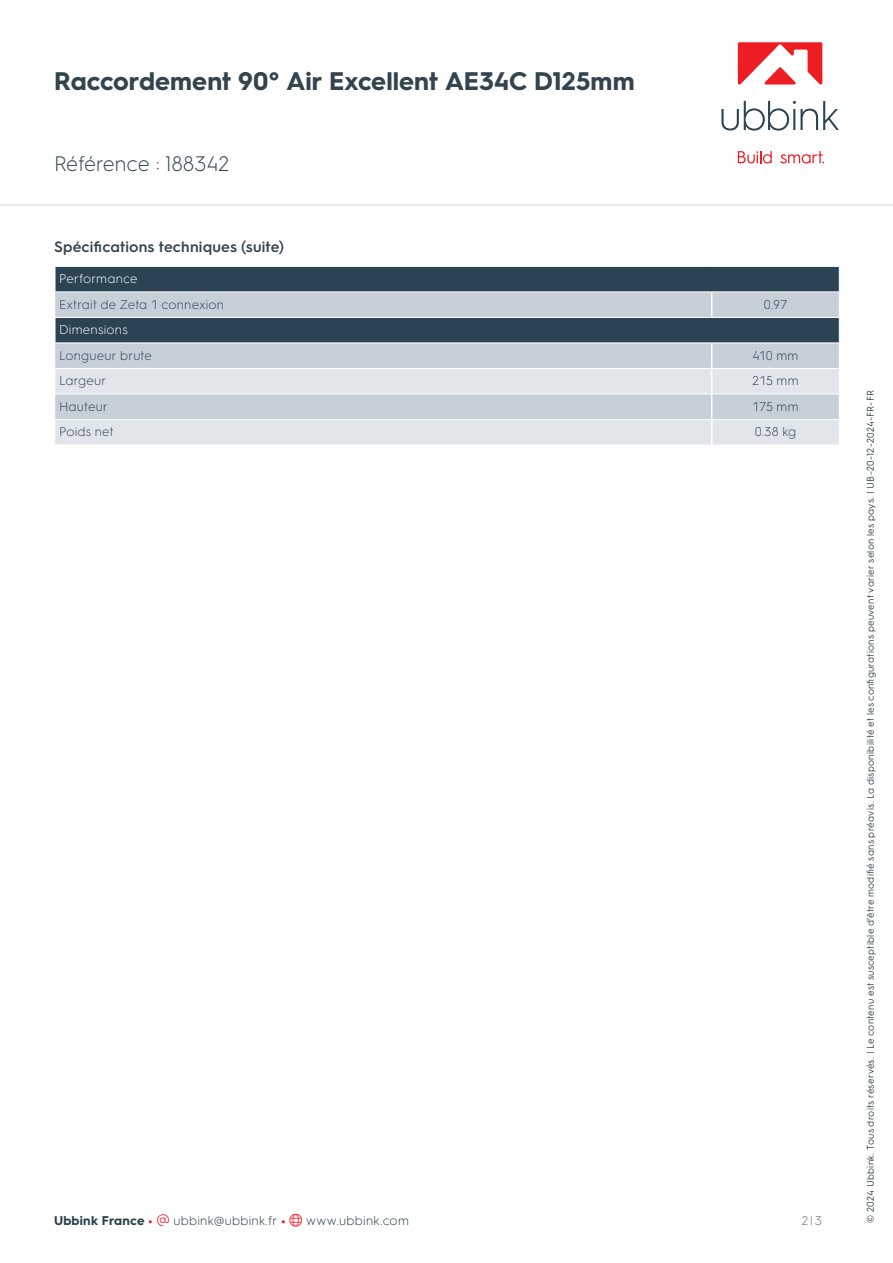
<style>
.page{position:relative;width:893px;height:1263px;background:#fff}
.page>*{position:absolute;margin:0;border:0;box-sizing:border-box;transform-origin:0 0}
.t1{font:700 25.5px "HGS3";letter-spacing:.005em;color:#33444f}
.t2{font:300 21px "HGS3";color:#33444f}
.t3{font:600 15px "HGS3";letter-spacing:.01em;color:#33444f}
.t4{font:300 12.75px "HGS3";letter-spacing:.015em;color:#2c4354}
.t5{font:300 12.75px "HGS3";letter-spacing:.02em;color:#2c424c}
.t6{font:300 12.75px "HGS3";letter-spacing:.02em;color:#fff}
.t7{font:300 12.75px "HGS3";color:#66737c}
.t8{font:9.75px "HGS3";letter-spacing:.025em;color:#33444f}
.s1{font-weight:700}
.s2{font-weight:700;color:#e31e25}
.s3{color:#ee1f2d}
</style>
<div class="page">
<div style="left:56px;top:267px;width:783px;height:24px;background:#2c4354"></div>
<svg style="left:55px;top:292px;width:784px;height:76px;background:#95a2ae"></svg>
<svg style="left:55px;top:369px;width:784px;height:76px;background:#d9dfe5"></svg>
<svg style="left:711px;top:292px;width:1px;height:25px"></svg>
<hr style="left:54px;top:317px;width:658px;height:1px;background:#fff">
<hr style="left:712px;top:317px;width:128px;height:1px;background:#fff">
<hr style="left:54px;top:318px;width:2px;height:24px;background:#fff">
<hr style="left:54px;top:342px;width:658px;height:1px;background:#fff">
<hr style="left:712px;top:342px;width:128px;height:1px;background:#fff">
<hr style="left:55px;top:393px;width:657px;height:1px;background:#fff">
<hr style="left:712px;top:393px;width:127px;height:1px;background:#fff">
<hr style="left:55px;top:419px;width:657px;height:1px;background:#fff">
<hr style="left:712px;top:419px;width:127px;height:1px;background:#fff">
<svg style="left:711px;top:343px;width:1px;height:102px"></svg>
<svg style="left:839px;top:267px;width:1px;height:76px"></svg>
<hr style="left:0;top:204px;width:893px;height:2px;background:#e1e4e6">
<svg style="left:721px;top:101px;width:118px;height:30px"></svg>
<svg style="left:738px;top:151px;width:34px;height:13px"></svg>
<svg style="left:780px;top:151px;width:44px;height:13px"></svg>
<svg style="left:738px;top:42px;width:84px;height:43px"></svg>
<h1 class="t1" style="left:54px;top:63px;width:582px">Raccordement 90° Air Excellent AE34C D125mm</h1>
<h2 class="t2" style="left:54px;top:150px;width:177px">Référence : 188342</h2>
<h3 class="t3" style="left:54px;top:236px;width:232px">Spécifications techniques (suite)</h3>
<h3 class="t6" style="left:59px;top:270px;width:80px">Performance</h3>
<h3 class="t4" style="left:59px;top:296px;width:167px">Extrait de Zeta 1 connexion</h3>
<h3 class="t4" style="left:764px;top:296px;width:25px">0.97</h3>
<h3 class="t6" style="left:59px;top:321px;width:70px">Dimensions</h3>
<h3 class="t4" style="left:59px;top:347px;width:94px">Longueur brute</h3>
<h3 class="t4" style="left:752px;top:347px;width:47px">410 mm</h3>
<h3 class="t4" style="left:59px;top:372px;width:49px">Largeur</h3>
<h3 class="t4" style="left:752px;top:372px;width:48px">215 mm</h3>
<h3 class="t4" style="left:59px;top:398px;width:50px">Hauteur</h3>
<h3 class="t4" style="left:752px;top:398px;width:48px">175 mm</h3>
<h3 class="t4" style="left:59px;top:423px;width:56px">Poids net</h3>
<h3 class="t4" style="left:755px;top:423px;width:43px">0.38 kg</h3>
<h3 class="t5" style="left:54px;top:1211px;width:356px"><span class="s1">Ubbink France</span> <span class="s2">•</span> <span class="s3">▼</span> ubbink@ubbink.fr <span class="s2">•</span> <span class="s3">●□</span> www.ubbink.com</h3>
<h3 class="t7" style="left:802px;top:1211px;width:22px">2|3</h3>
<p class="t8" style="left:864px;top:1222px;width:834px;rotate:-90deg">© 2024 Ubbink. Tous droits réservés. | Le contenu est susceptible d’être modifié sans préavis. La disponibilité et les configurations peuvent varier selon les pays. | UB-20-12-2024-FR-FR</p>
</div>
